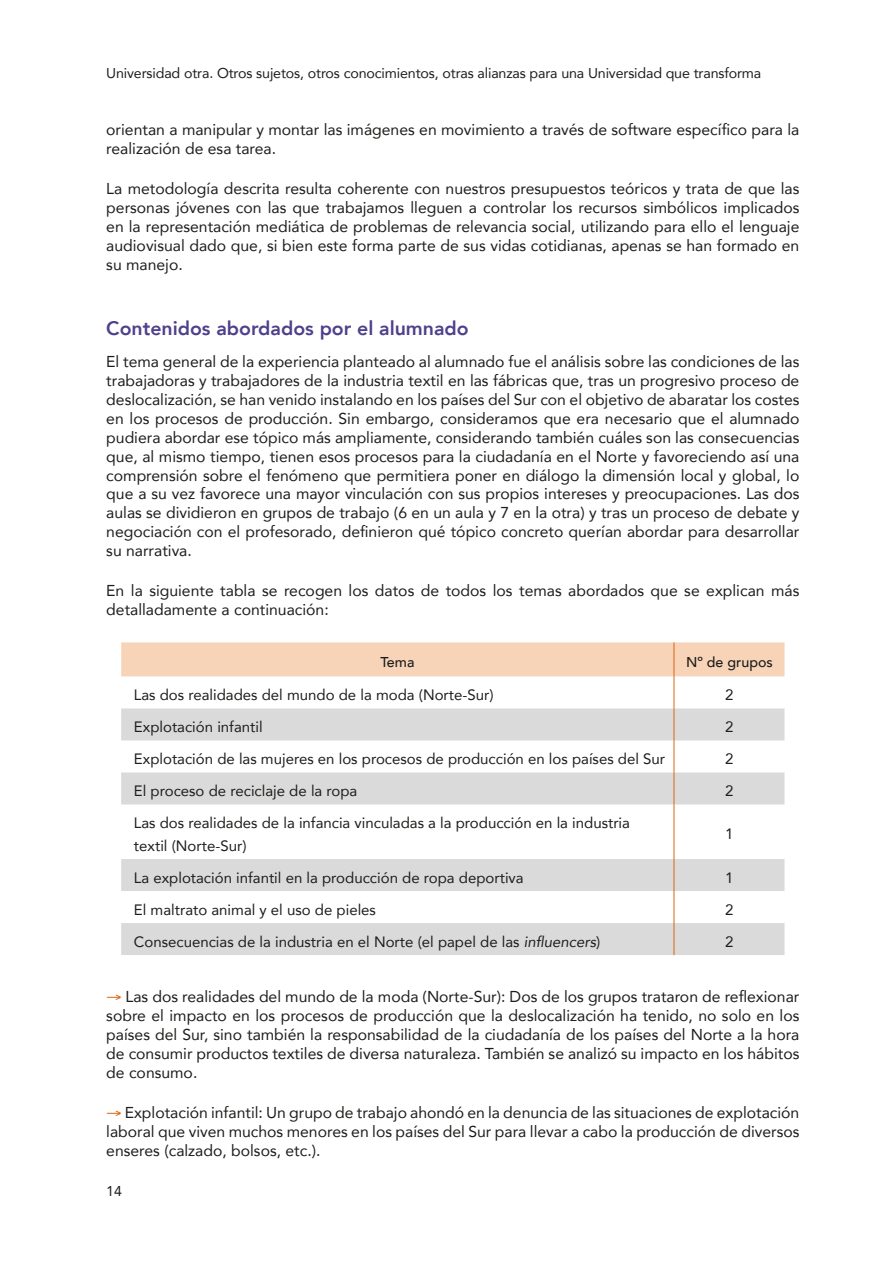
<style>
.page{position:relative;width:893px;height:1263px;background:#fff}
.page>*{position:absolute;margin:0;border:0;box-sizing:border-box;transform-origin:0 0}
.t1{font:800 19.5px "Avenir";color:#4f408b}
.t2{font:15.75px/18.9px "Avenir";color:#1d1d1b;text-align:justify}
.t3{font:15px/22.5px "Avenir";color:#1d1d1b}
.t4{font:14.25px "Avenir";letter-spacing:-.01em;color:#1d1d1b}
.t5{font:500 14.25px "Avenir";color:#1d1d1b}
.s1{font-style:italic}
.s2{color:#dc6513}
</style>
<div class="page">
<div style="left:121px;top:642px;width:663px;height:34px;background:#f7d4b8"></div>
<svg style="left:121px;top:708px;width:663px;height:247px;fill:#dadada"></svg>
<hr style="left:674px;top:642px;width:1px;height:34px;background:#dc6513">
<hr style="left:674px;top:676px;width:1px;height:32px;background:#dc6513">
<hr style="left:674px;top:708px;width:1px;height:32px;background:#dc6513">
<hr style="left:674px;top:740px;width:1px;height:32px;background:#dc6513">
<hr style="left:674px;top:772px;width:1px;height:32px;background:#dc6513">
<hr style="left:674px;top:804px;width:1px;height:55px;background:#dc6513">
<hr style="left:674px;top:859px;width:1px;height:32px;background:#dc6513">
<hr style="left:674px;top:891px;width:1px;height:32px;background:#dc6513">
<hr style="left:674px;top:923px;width:1px;height:32px;background:#dc6513">
<p class="t4" style="left:106px;top:62px;width:656px">Universidad otra. Otros sujetos, otros conocimientos, otras alianzas para una Universidad que transforma</p>
<p class="t2" style="left:106px;top:119px;width:695px">orientan a manipular y montar las imágenes en movimiento a través de software específico para la realización de esa tarea.</p>
<p class="t2" style="left:106px;top:178px;width:695px">La metodología descrita resulta coherente con nuestros presupuestos teóricos y trata de que las personas jóvenes con las que trabajamos lleguen a controlar los recursos simbólicos implicados en la representación mediática de problemas de relevancia social, utilizando para ello el lenguaje audiovisual dado que, si bien este forma parte de sus vidas cotidianas, apenas se han formado en su manejo.</p>
<p class="t1" style="left:106px;top:313px;width:364px">Contenidos abordados por el alumnado</p>
<p class="t2" style="left:106px;top:352px;width:695px">El tema general de la experiencia planteado al alumnado fue el análisis sobre las condiciones de las trabajadoras y trabajadores de la industria textil en las fábricas que, tras un progresivo proceso de deslocalización, se han venido instalando en los países del Sur con el objetivo de abaratar los costes en los procesos de producción. Sin embargo, consideramos que era necesario que el alumnado pudiera abordar ese tópico más ampliamente, considerando también cuáles son las consecuencias que, al mismo tiempo, tienen esos procesos para la ciudadanía en el Norte y favoreciendo así una comprensión sobre el fenómeno que permitiera poner en diálogo la dimensión local y global, lo que a su vez favorece una mayor vinculación con sus propios intereses y preocupaciones. Las dos aulas se dividieron en grupos de trabajo (6 en un aula y 7 en la otra) y tras un proceso de debate y negociación con el profesorado, definieron qué tópico concreto querían abordar para desarrollar su narrativa.</p>
<p class="t2" style="left:106px;top:581px;width:695px">En la siguiente tabla se recogen los datos de todos los temas abordados que se explican más detalladamente a continuación:</p>
<p class="t5" style="left:380px;top:649px;width:36px">Tema</p>
<p class="t5" style="left:686px;top:649px;width:88px">Nº de grupos</p>
<p class="t3" style="left:134px;top:683px;width:361px">Las dos realidades del mundo de la moda (Norte-Sur)</p>
<p class="t3" style="left:725px;top:683px;width:10px">2</p>
<p class="t3" style="left:134px;top:715px;width:130px">Explotación infantil</p>
<p class="t3" style="left:725px;top:715px;width:10px">2</p>
<p class="t3" style="left:134px;top:747px;width:533px">Explotación de las mujeres en los procesos de producción en los países del Sur</p>
<p class="t3" style="left:725px;top:747px;width:10px">2</p>
<p class="t3" style="left:134px;top:779px;width:225px">El proceso de reciclaje de la ropa</p>
<p class="t3" style="left:725px;top:779px;width:10px">2</p>
<p class="t3" style="left:134px;top:811px;width:498px">Las dos realidades de la infancia vinculadas a la producción en la industria textil (Norte-Sur)</p>
<p class="t3" style="left:725px;top:822px;width:10px">1</p>
<p class="t3" style="left:134px;top:866px;width:391px">La explotación infantil en la producción de ropa deportiva</p>
<p class="t3" style="left:725px;top:866px;width:10px">1</p>
<p class="t3" style="left:134px;top:898px;width:244px">El maltrato animal y el uso de pieles</p>
<p class="t3" style="left:725px;top:898px;width:10px">2</p>
<p class="t3" style="left:134px;top:930px;width:468px">Consecuencias de la industria en el Norte (el papel de las <span class="s1">influencers</span>)</p>
<p class="t3" style="left:725px;top:930px;width:10px">2</p>
<p class="t2" style="left:106px;top:986px;width:695px"><span class="s2">→</span> Las dos realidades del mundo de la moda (Norte-Sur): Dos de los grupos trataron de reflexionar sobre el impacto en los procesos de producción que la deslocalización ha tenido, no solo en los países del Sur, sino también la responsabilidad de la ciudadanía de los países del Norte a la hora de consumir productos textiles de diversa naturaleza. También se analizó su impacto en los hábitos de consumo.</p>
<p class="t2" style="left:106px;top:1102px;width:695px"><span class="s2">→</span> Explotación infantil: Un grupo de trabajo ahondó en la denuncia de las situaciones de explotación laboral que viven muchos menores en los países del Sur para llevar a cabo la producción de diversos enseres (calzado, bolsos, etc.).</p>
<p class="t4" style="left:106px;top:1180px;width:17px">14</p>
</div>
